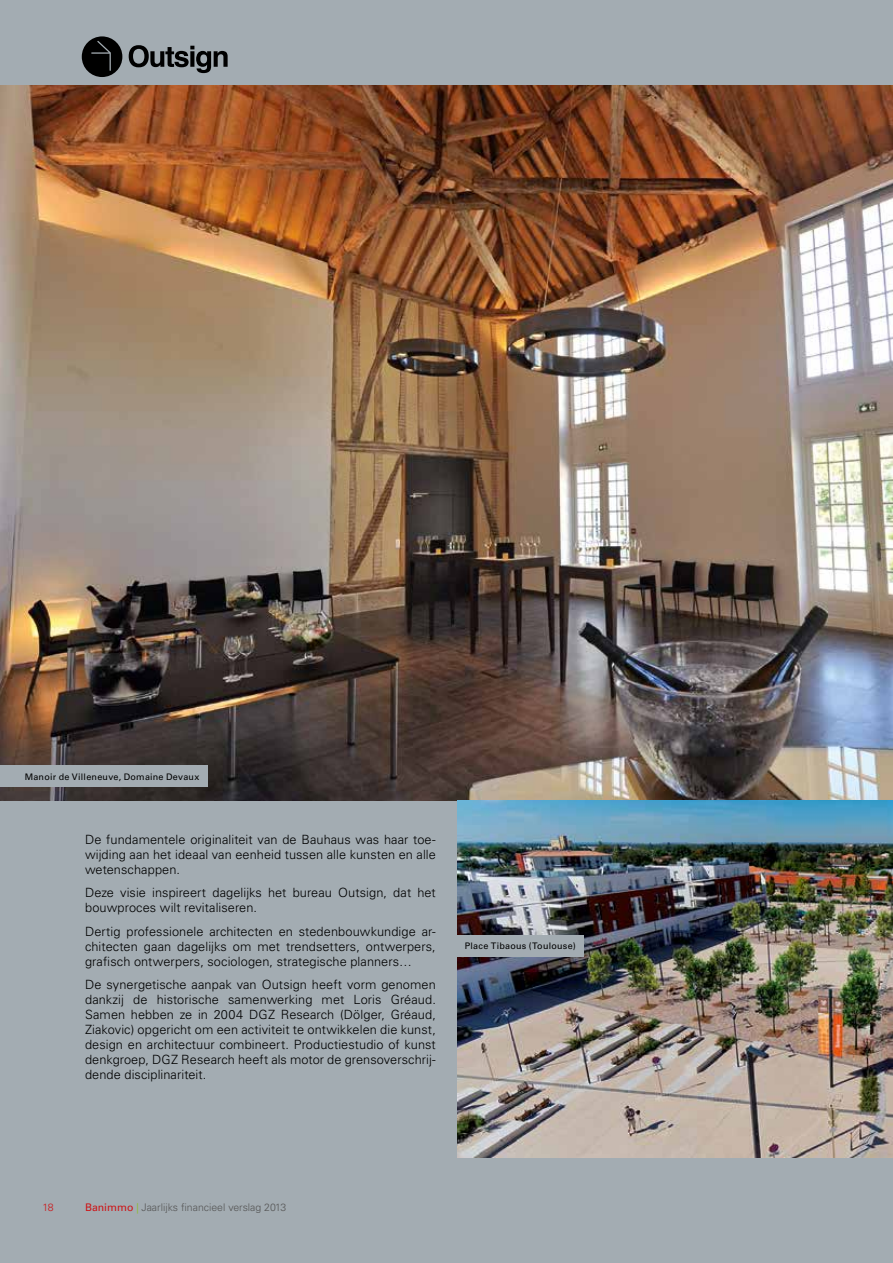
<style>
.page{position:relative;width:893px;height:1263px;background:#a3acb2}
.page>*{position:absolute;margin:0;border:0;box-sizing:border-box;transform-origin:0 0}
.t1{font:300 12.75px/15px "Univers LT Std";letter-spacing:.005em;color:#000;text-align:justify}
.t2{font:300 10.5px "Univers LT Std";color:#565656}
.t3{font:300 10.5px "Univers LT Std";color:#cd1316}
.t4{font:9px "Univers LT Std";letter-spacing:.025em;color:#000}
.s1{font-weight:400;color:#cd1316}
.s2{color:#8bbe20}
</style>
<div class="page">
<img style="left:0;top:85px;width:893px;height:716px">
<img style="left:457px;top:801px;width:436px;height:356px">
<div style="left:457px;top:935px;width:126px;height:22px;background:#a3acb2"></div>
<svg style="left:129px;top:45px;width:99px;height:28px"></svg>
<svg style="left:82px;top:36px;width:40px;height:41px"></svg>
<div style="left:0;top:765px;width:207px;height:22px;background:#a3acb2"></div>
<p class="t4" style="left:25px;top:771px;width:176px">Manoir de Villeneuve, Domaine Devaux</p>
<p class="t1" style="left:85px;top:832px;width:352px">De fundamentele originaliteit van de Bauhaus was haar toe&shy;wijding aan het ideaal van eenheid tussen alle kunsten en alle wetenschappen.</p>
<p class="t1" style="left:85px;top:885px;width:352px">Deze visie inspireert dagelijks het bureau Outsign, dat het bouwproces wilt revitaliseren.</p>
<p class="t1" style="left:85px;top:924px;width:352px">Dertig professionele architecten en stedenbouwkundige ar&shy;chitecten gaan dagelijks om met trendsetters, ontwerpers, grafisch ontwerpers, sociologen, strategische planners…</p>
<p class="t1" style="left:85px;top:977px;width:352px">De synergetische aanpak van Outsign heeft vorm genomen dankzij de historische samenwerking met Loris Gréaud.<br>Samen hebben ze in 2004 DGZ Research (Dölger, Gréaud, Ziakovic) opgericht om een activiteit te ontwikkelen die kunst, design en architectuur combineert. Productiestudio of kunst denkgroep, DGZ Research heeft als motor de grensoverschrij&shy;dende disciplinariteit.</p>
<p class="t4" style="left:465px;top:941px;width:112px">Place Tibaous (Toulouse)</p>
<p class="t3" style="left:43px;top:1201px;width:13px">18</p>
<p class="t2" style="left:85px;top:1201px;width:203px"><span class="s1">Banimmo</span> <span class="s2">|</span> Jaarlijks financieel verslag 2013</p>
</div>
